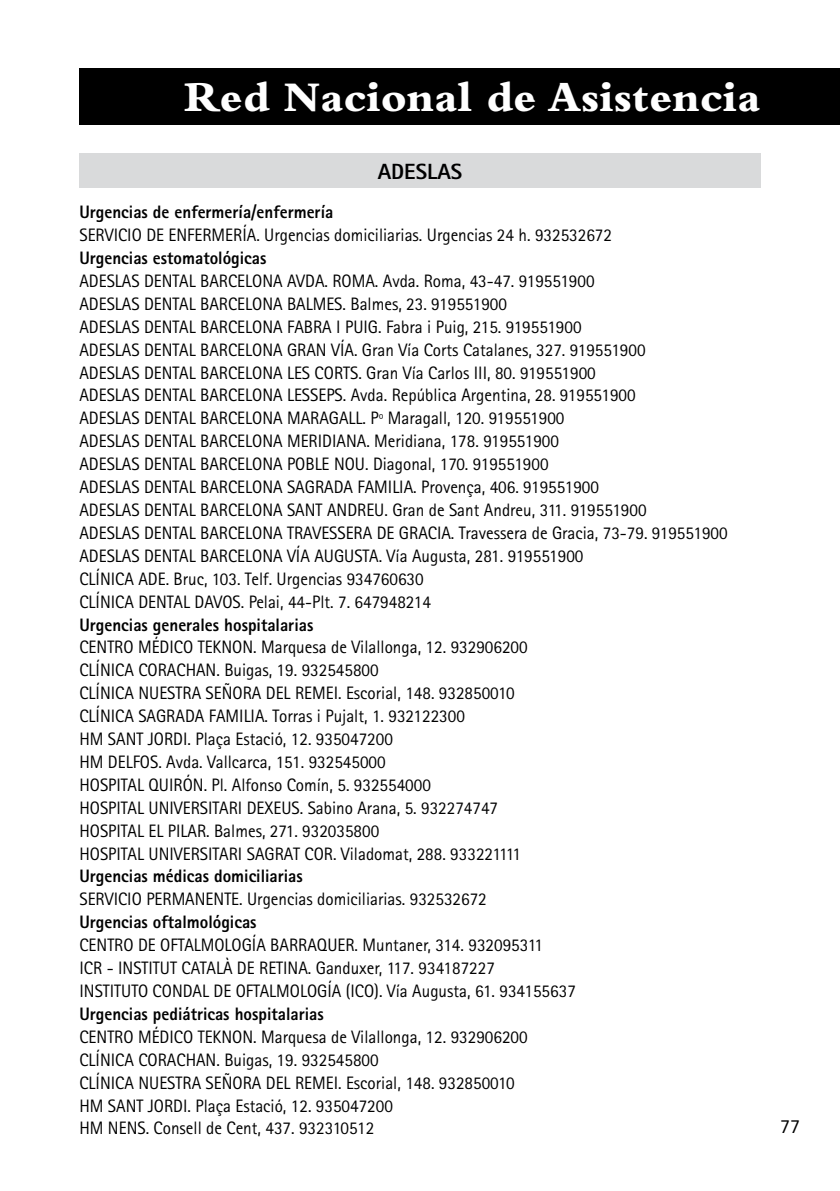
<style>
.page{position:relative;width:840px;height:1191px;background:#fff}
.page>*{position:absolute;margin:0;border:0;box-sizing:border-box;transform-origin:0 0}
.t1{font:800 44px "Bembo Std";color:#fff}
.t2{font:800 22px "Rotis Sans Serif";color:#000}
.t3{font:20px "Rotis Sans Serif";color:#000}
.t4{font:18px/22.8px "Rotis Sans Serif";color:#000;scale:.95 1}
.t5{font:800 18px "Rotis Sans Serif";color:#000;scale:.95 1}
</style>
<div class="page">
<div style="left:79px;top:68px;width:760px;height:57px;background:#000"></div>
<div style="left:79px;top:153px;width:681px;height:34px;background:#d9dadb"></div>
<h1 class="t1" style="left:184px;top:73px;width:577px">Red Nacional de Asistencia</h1>
<p class="t2" style="left:377px;top:157px;width:86px">ADESLAS</p>
<p class="t5" style="left:79px;top:201px;width:268px">Urgencias de enfermería/enfermería</p>
<p class="t4" style="left:79px;top:223px;width:561px">SERVICIO DE ENFERMERÍA. Urgencias domiciliarias. Urgencias 24 h. 932532672</p>
<p class="t5" style="left:79px;top:246px;width:198px">Urgencias estomatológicas</p>
<p class="t4" style="left:79px;top:269px;width:683px">ADESLAS DENTAL BARCELONA AVDA. ROMA. Avda. Roma, 43-47. 919551900<br>ADESLAS DENTAL BARCELONA BALMES. Balmes, 23. 919551900<br>ADESLAS DENTAL BARCELONA FABRA I PUIG. Fabra i Puig, 215. 919551900<br>ADESLAS DENTAL BARCELONA GRAN VÍA. Gran Vía Corts Catalanes, 327. 919551900<br>ADESLAS DENTAL BARCELONA LES CORTS. Gran Vía Carlos III, 80. 919551900<br>ADESLAS DENTAL BARCELONA LESSEPS. Avda. República Argentina, 28. 919551900<br>ADESLAS DENTAL BARCELONA MARAGALL. Pº Maragall, 120. 919551900<br>ADESLAS DENTAL BARCELONA MERIDIANA. Meridiana, 178. 919551900<br>ADESLAS DENTAL BARCELONA POBLE NOU. Diagonal, 170. 919551900<br>ADESLAS DENTAL BARCELONA SAGRADA FAMILIA. Provença, 406. 919551900<br>ADESLAS DENTAL BARCELONA SANT ANDREU. Gran de Sant Andreu, 311. 919551900<br>ADESLAS DENTAL BARCELONA TRAVESSERA DE GRACIA. Travessera de Gracia, 73-79. 919551900<br>ADESLAS DENTAL BARCELONA VÍA AUGUSTA. Vía Augusta, 281. 919551900<br>CLÍNICA ADE. Bruc, 103. Telf. Urgencias 934760630<br>CLÍNICA DENTAL DAVOS. Pelai, 44-Plt. 7. 647948214</p>
<p class="t5" style="left:79px;top:613px;width:247px">Urgencias generales hospitalarias</p>
<p class="t4" style="left:79px;top:636px;width:473px">CENTRO MÉDICO TEKNON. Marquesa de Vilallonga, 12. 932906200<br>CLÍNICA CORACHAN. Buigas, 19. 932545800<br>CLÍNICA NUESTRA SEÑORA DEL REMEI. Escorial, 148. 932850010<br>CLÍNICA SAGRADA FAMILIA. Torras i Pujalt, 1. 932122300<br>HM SANT JORDI. Plaça Estació, 12. 935047200<br>HM DELFOS. Avda. Vallcarca, 151. 932545000<br>HOSPITAL QUIRÓN. Pl. Alfonso Comín, 5. 932554000<br>HOSPITAL UNIVERSITARI DEXEUS. Sabino Arana, 5. 932274747<br>HOSPITAL EL PILAR. Balmes, 271. 932035800<br>HOSPITAL UNIVERSITARI SAGRAT COR. Viladomat, 288. 933221111</p>
<p class="t5" style="left:79px;top:865px;width:236px">Urgencias médicas domiciliarias</p>
<p class="t4" style="left:79px;top:887px;width:430px">SERVICIO PERMANENTE. Urgencias domiciliarias. 932532672</p>
<p class="t5" style="left:79px;top:910px;width:188px">Urgencias oftalmológicas</p>
<p class="t4" style="left:79px;top:933px;width:523px">CENTRO DE OFTALMOLOGÍA BARRAQUER. Muntaner, 314. 932095311<br>ICR - INSTITUT CATALÀ DE RETINA. Ganduxer, 117. 934187227<br>INSTITUTO CONDAL DE OFTALMOLOGÍA (ICO). Vía Augusta, 61. 934155637</p>
<p class="t5" style="left:79px;top:1002px;width:258px">Urgencias pediátricas hospitalarias</p>
<p class="t4" style="left:79px;top:1025px;width:473px">CENTRO MÉDICO TEKNON. Marquesa de Vilallonga, 12. 932906200<br>CLÍNICA CORACHAN. Buigas, 19. 932545800<br>CLÍNICA NUESTRA SEÑORA DEL REMEI. Escorial, 148. 932850010<br>HM SANT JORDI. Plaça Estació, 12. 935047200<br>HM NENS. Consell de Cent, 437. 932310512</p>
<p class="t3" style="left:779px;top:1114px;width:21px">77</p>
</div>
